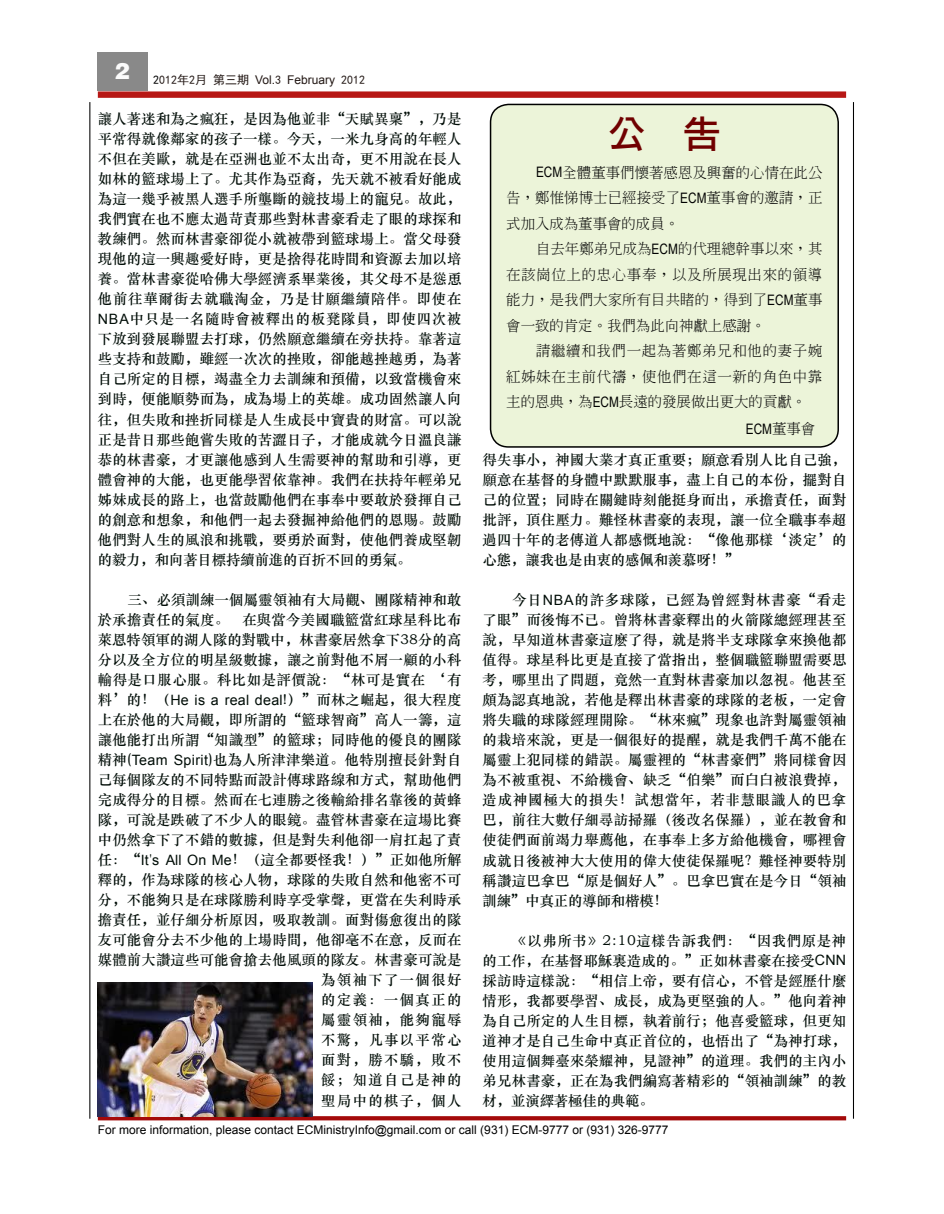
<style>
.page{position:relative;width:944px;height:1214px;background:#fff}
.page>*{position:absolute;margin:0;border:0;box-sizing:border-box;transform-origin:0 0}
.t1{font:37.5px "DF Li Hei Md WIN BF";color:#700000}
.t2{font:300 14.4px/25.5px "Adobe Ming Std";letter-spacing:.005em;color:#000;text-align:justify}
.t3{font:14.4px "Arial Narrow";color:#000}
.t4{font:14.25px/20px "ST Zhongsong";letter-spacing:.02em;color:#000d07;text-align:justify}
.t5{font:12px "Arial";color:#000}
.t6{font:12px "Sim Hei";color:#231815}
.s1{color:#000}
.s2{font-family:"Arial"}
.s3{font-family:"Arial Narrow";font-weight:400}
.s4{font-family:"Adobe Ming Std";font-weight:300}
</style>
<div class="page">
<div style="left:490px;top:104px;width:348px;height:343px;background:#ecf4d9;border-radius:18px"></div>
<div style="left:490px;top:104px;width:349px;height:344px;border:2px solid #000;border-radius:18px"></div>
<div style="left:98px;top:53px;width:50px;height:38px;background:#898989"></div>
<div style="left:98px;top:91px;width:748px;height:7px;background:#b71815"></div>
<hr style="left:89px;top:102px;width:1px;height:1016px;background:#000">
<hr style="left:853px;top:102px;width:1px;height:1016px;background:#000">
<svg style="left:98px;top:1116px;width:748px;height:4px;background:#a31818"></svg>
<img style="left:98px;top:982px;width:215px;height:134px">
<p class="t6" style="left:114px;top:73px;width:252px"><sup>2</sup> <span class="s1">2</span>012年2月 第三期 <span class="s2">Vol.</span>3 <span class="s2">February</span> 2012</p>
<p class="t4" style="left:98px;top:108px;width:365px">讓人著迷和為之瘋狂，是因為他並非“天賦異稟”，乃是平常得就像鄰家的孩子一樣。今天，一米九身高的年輕人不但在美歐，就是在亞洲也並不太出奇，更不用說在長人如林的籃球場上了。尤其作為亞裔，先天就不被看好能成為這一幾乎被黑人選手所壟斷的競技場上的寵兒。故此，我們實在也不應太過苛責那些對林書豪看走了眼的球探和教練們。然而林書豪卻從小就被帶到籃球場上。當父母發現他的這一興趣愛好時，更是捨得花時間和資源去加以培養。當林書豪從哈佛大學經濟系畢業後，其父母不是慫恿他前往華爾街去就職淘金，乃是甘願繼續陪伴。即使在<span class="s2">NBA</span>中只是一名隨時會被釋出的板凳隊員，即使四次被下放到發展聯盟去打球，仍然願意繼續在旁扶持。靠著這些支持和鼓勵，雖經一次次的挫敗，卻能越挫越勇，為著自己所定的目標，竭盡全力去訓練和預備，以致當機會來到時，便能順勢而為，成為場上的英雄。成功固然讓人向往，但失敗和挫折同樣是人生成長中寶貴的財富。可以說正是昔日那些飽嘗失敗的苦澀日子，才能成就今日溫良謙恭的林書豪，才更讓他感到人生需要神的幫助和引導，更體會神的大能，也更能學習依靠神。我們在扶持年輕弟兄姊妹成長的路上，也當鼓勵他們在事奉中要敢於發揮自己的創意和想象，和他們一起去發掘神給他們的恩賜。鼓勵他們對人生的風浪和挑戰，要勇於面對，使他們養成堅韌的毅力，和向著目標持續前進的百折不回的勇氣。</p>
<p class="t4" style="left:98px;top:589px;width:365px;text-align:right">三、必須訓練一個屬靈領袖有大局觀、團隊精神和敢<br>於承擔責任的氣度。 在與當今美國職籃當紅球星科比布萊恩特領軍的湖人隊的對戰中，林書豪居然拿下38分的高分以及全方位的明星級數據，讓之前對他不屑一顧的小科輸得是口服心服。科比如是評價說：“林可是實在 ‘有料’的！（<span class="s2">He is a real deal</span>!）”而林之崛起，很大程度上在於他的大局觀，即所謂的“籃球智商”高人一籌，這讓他能打出所謂“知識型”的籃球；同時他的優良的團隊精神(<span class="s2">Team Spirit</span>)也為人所津津樂道。他特別擅長針對自己每個隊友的不同特點而設計傳球路線和方式，幫助他們完成得分的目標。然而在七連勝之後輸給排名靠後的黃蜂隊，可說是跌破了不少人的眼鏡。盡管林書豪在這場比賽中仍然拿下了不錯的數據，但是對失利他卻一肩扛起了責任：“<span class="s2">It</span>'<span class="s2">s All On Me</span>！（這全都要怪我！）”正如他所解釋的，作為球隊的核心人物，球隊的失敗自然和他密不可分，不能夠只是在球隊勝利時享受掌聲，更當在失利時承擔責任，並仔細分析原因，吸取教訓。面對傷愈復出的隊友可能會分去不少他的上場時間，他卻毫不在意，反而在媒體前大讚這些可能會搶去他風頭的隊友。林書豪可說是為領袖下了一個很好<br>的定義：一個真正的<br>屬靈領袖，能夠寵辱<br>不驚，凡事以平常心<br>面對，勝不驕，敗不<br>餒；知道自己是神的<br>聖局中的棋子，個人</p>
<h1 class="t1" style="left:608px;top:115px;width:114px">公 告</h1>
<p class="t2" style="left:506px;top:159px;width:318px;text-indent:30px"><span class="s3">ECM</span>全體董事們懷著感恩及興奮的心情在此公告，鄭惟悌博士已經接受了<span class="s3">ECM</span>董事會的邀請，正式加入成為董事會的成員。</p>
<p class="t2" style="left:506px;top:235px;width:318px;text-indent:30px">自去年鄭弟兄成為<span class="s3">ECM</span>的代理總幹事以來，其在該崗位上的忠心事奉，以及所展現出來的領導能力，是我們大家所有目共睹的，得到了<span class="s3">ECM</span>董事會一致的肯定。我們為此向神獻上感謝。</p>
<p class="t2" style="left:506px;top:337px;width:318px;text-indent:30px">請繼續和我們一起為著鄭弟兄和他的妻子婉紅姊妹在主前代禱，使他們在這一新的角色中靠主的恩典，為<span class="s3">ECM</span>長遠的發展做出更大的貢獻。</p>
<p class="t3" style="left:745px;top:418px;width:71px">ECM<span class="s4">董事會</span></p>
<p class="t4" style="left:482px;top:449px;width:365px">得失事小，神國大業才真正重要；願意看別人比自己強，願意在基督的身體中默默服事，盡上自己的本份，擺對自己的位置；同時在關鍵時刻能挺身而出，承擔責任，面對批評，頂住壓力。難怪林書豪的表現，讓一位全職事奉超過四十年的老傳道人都感慨地說：“像他那樣‘淡定’的心態，讓我也是由衷的感佩和羨慕呀！”</p>
<p class="t4" style="left:482px;top:589px;width:365px;text-indent:30px">今日<span class="s2">NBA</span>的許多球隊，已經為曾經對林書豪“看走了眼”而後悔不已。曾將林書豪釋出的火箭隊總經理甚至說，早知道林書豪這麽了得，就是將半支球隊拿來換他都值得。球星科比更是直接了當指出，整個職籃聯盟需要思考，哪里出了問題，竟然一直對林書豪加以忽視。他甚至頗為認真地說，若他是釋出林書豪的球隊的老板，一定會將失職的球隊經理開除。“林來瘋”現象也許對屬靈領袖的栽培來說，更是一個很好的提醒，就是我們千萬不能在屬靈上犯同樣的錯誤。屬靈裡的“林書豪們”將同樣會因為不被重視、不給機會、缺乏“伯樂”而白白被浪費掉，造成神國極大的損失！試想當年，若非慧眼識人的巴拿巴，前往大數仔細尋訪掃羅（後改名保羅），並在教會和使徒們面前竭力舉薦他，在事奉上多方給他機會，哪裡會成就日後被神大大使用的偉大使徒保羅呢？難怪神要特別稱讚這巴拿巴“原是個好人”。巴拿巴實在是今日“領袖訓練”中真正的導師和楷模！</p>
<p class="t4" style="left:482px;top:929px;width:365px;text-indent:30px">《以弗所书》2:10這樣告訴我們：“因我們原是神的工作，在基督耶穌裏造成的。”正如林書豪在接受<span class="s2">CNN</span>採訪時這樣說：“相信上帝，要有信心，不管是經歷什麼情形，我都要學習、成長，成為更堅強的人。”他向着神為自己所定的人生目標，執着前行；他喜愛籃球，但更知道神才是自己生命中真正首位的，也悟出了“為神打球，使用這個舞臺來榮耀神，見證神”的道理。我們的主內小弟兄林書豪，正在為我們編寫著精彩的“領袖訓練”的教材，並演繹著極佳的典範。</p>
<p class="t5" style="left:98px;top:1121px;width:572px">For more information, please contact ECMinistryInfo@gmail.com or call (931) ECM-9777 or (931) 326-9777</p>
</div>
